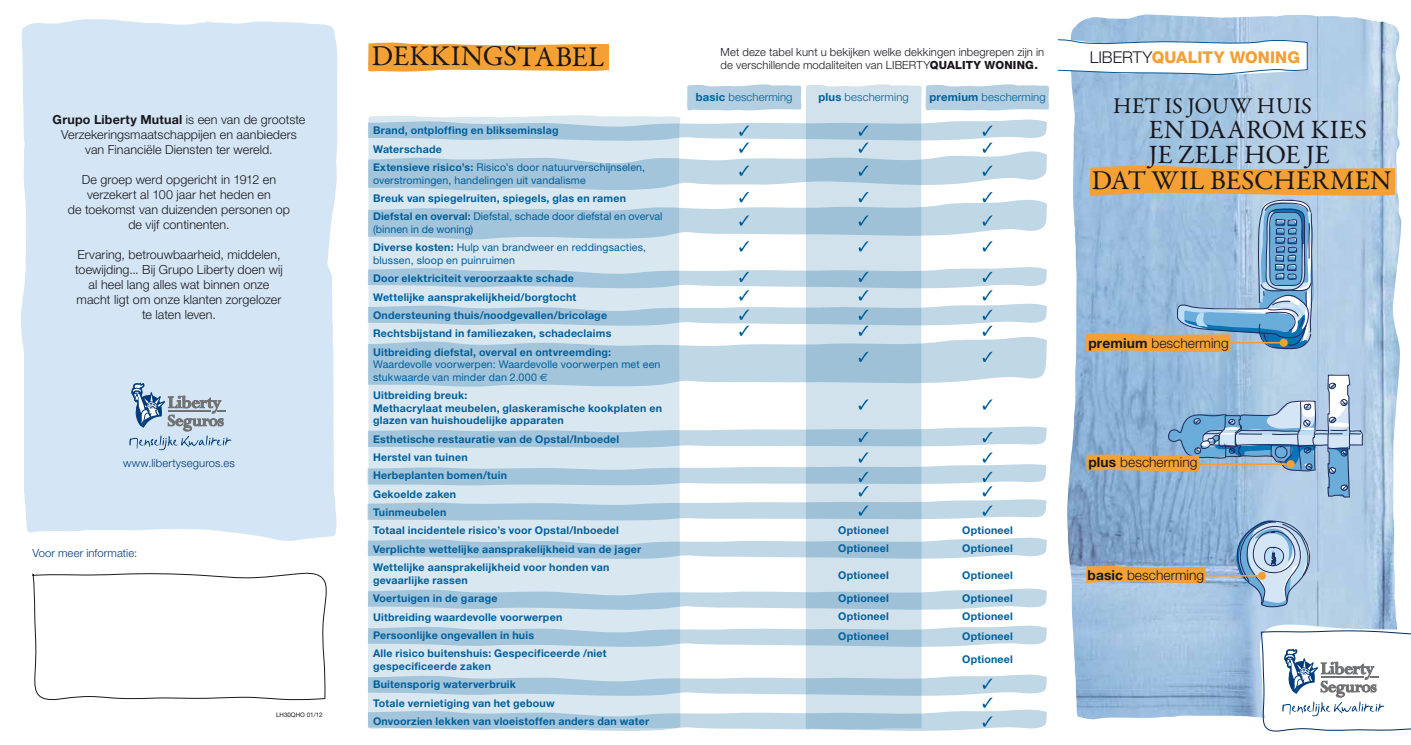
<style>
.page{position:relative;width:1411px;height:745px;background:#fff}
.page>*{position:absolute;margin:0;border:0;box-sizing:border-box;transform-origin:0 0}
.t1{font:28.75px "Garamond Premr Pro";letter-spacing:.005em;color:#1a171c}
.t2{font:27.25px "Garamond Premr Pro";letter-spacing:.01em;color:#1a171c}
.t3{font:26.5px/25px "Garamond Premr Pro";letter-spacing:.01em;color:#1a171c}
.t4{font:22.75px "Garamond Premr Pro";letter-spacing:.005em;color:#1a171c}
.t5{font:800 16.25px "Helvetica Neue";letter-spacing:.005em;color:#f4a034}
.t6{font:300 13.75px "Helvetica Neue";letter-spacing:.005em;color:#1a171c}
.t7{font:300 12.5px/15px "Helvetica Neue";letter-spacing:.005em;color:#1a171c;text-align:center}
.t8{font:300 11.25px/13.5px "Helvetica Neue";letter-spacing:.01em;color:#1a171c}
.t9{font:300 11.25px "Helvetica Neue";letter-spacing:.01em;color:#005f9b}
.t10{font:300 11.25px "Helvetica Neue";letter-spacing:.01em;color:#003b79}
.t11{font:700 10.62px/18.4px "Helvetica Neue";letter-spacing:.02em;color:#005f9b}
.t12{font:10.62px/18.4px "Helvetica Neue";letter-spacing:.01em;color:#005f9b}
.t13{font:6.25px "Helvetica Neue";color:#1a171c}
.s1{font-weight:700}
.s2{font-weight:400}
.s3{font-family:"Euro Sans"}
.s4{font-weight:800}
.s5{font-weight:300;color:#1a171c}
</style>
<div class="page">
<img style="left:1067px;top:15px;width:334px;height:705px">
<svg style="left:32px;top:572px;width:295px;height:129px"></svg>
<div style="left:21px;top:19px;width:316px;height:522px;background:#d4e6f5"></div>
<svg style="left:1085px;top:564px;width:120px;height:19px"></svg>
<svg style="left:1235px;top:510px;width:78px;height:99px"></svg>
<hr style="left:1182px;top:574px;width:76px;height:2px;background:#f4a034">
<svg style="left:1257px;top:571px;width:8px;height:8px"></svg>
<svg style="left:1086px;top:373px;width:277px;height:125px"></svg>
<hr style="left:1179px;top:463px;width:108px;height:1px;background:#f4a034">
<div style="left:1286px;top:460px;width:8px;height:8px;background:#f4a034;border-radius:50%"></div>
<svg style="left:1085px;top:164px;width:309px;height:189px"></svg>
<svg style="left:1058px;top:37px;width:249px;height:39px"></svg>
<svg style="left:687px;top:84px;width:114px;height:26px"></svg>
<div style="left:806px;top:84px;width:115px;height:590px;background:#d2e2ed"></div>
<div style="left:368px;top:115px;width:312px;height:559px;background:#d9e7f0"></div>
<svg style="left:925px;top:84px;width:123px;height:26px"></svg>
<svg style="left:368px;top:537px;width:678px;height:21px"></svg>
<svg style="left:368px;top:588px;width:678px;height:21px"></svg>
<svg style="left:368px;top:625px;width:678px;height:21px"></svg>
<svg style="left:368px;top:42px;width:241px;height:30px"></svg>
<svg style="left:858px;top:399px;width:10px;height:10px"></svg>
<svg style="left:368px;top:119px;width:678px;height:132px"></svg>
<svg style="left:368px;top:267px;width:678px;height:119px"></svg>
<svg style="left:982px;top:399px;width:10px;height:10px"></svg>
<svg style="left:367px;top:426px;width:679px;height:94px"></svg>
<svg style="left:368px;top:674px;width:678px;height:56px"></svg>
<svg style="left:129px;top:383px;width:102px;height:67px"></svg>
<svg style="left:1259px;top:624px;width:151px;height:108px"></svg>
<p class="t7" style="left:53px;top:112px;width:254px"><span class="s1">Grupo Liberty Mutual</span> is een van de grootste<br>Verzekeringsmaatschappijen en aanbieders van Financiële Diensten ter wereld.</p>
<p class="t7" style="left:68px;top:172px;width:224px">De groep werd opgericht in 1912 en verzekert al 100 jaar het heden en<br>de toekomst van duizenden personen op de vijf continenten.</p>
<p class="t7" style="left:75px;top:247px;width:209px">Ervaring, betrouwbaarheid, middelen, toewijding... Bij Grupo Liberty doen wij al heel lang alles wat binnen onze macht ligt om onze klanten zorgelozer te laten leven.</p>
<p class="t10" style="left:123px;top:456px;width:113px">www.libertyseguros.es</p>
<p class="t10" style="left:32px;top:545px;width:106px">Voor meer informatie:</p>
<p class="t13" style="left:276px;top:710px;width:48px">LH30QHO 01/12</p>
<h1 class="t1" style="left:372px;top:39px;width:234px">DEKKINGSTABEL</h1>
<p class="t11" style="left:373px;top:121px;width:273px">Brand, ontploffing en blikseminslag<br>Waterschade<br>Extensieve risico’s: <span class="s2">Risico’s door natuurverschijnselen,</span></p>
<p class="t12" style="left:373px;top:170px;width:214px">overstromingen, handelingen uit vandalisme</p>
<p class="t11" style="left:373px;top:188px;width:291px">Breuk van spiegelruiten, spiegels, glas en ramen<br>Diefstal en overval: <span class="s2">Diefstal, schade door diefstal en overval</span></p>
<p class="t12" style="left:373px;top:219px;width:274px">(binnen in de woning)<br><span class="s1">Diverse kosten:</span> Hulp van brandweer en reddingsacties,</p>
<p class="t12" style="left:373px;top:250px;width:143px">blussen, sloop en puinruimen</p>
<p class="t11" style="left:373px;top:269px;width:240px">Door elektriciteit veroorzaakte schade Wettelijke aansprakelijkheid/borgtocht Ondersteuning thuis/noodgevallen/bricolage Rechtsbijstand in familiezaken, schadeclaims Uitbreiding diefstal, overval en ontvreemding:</p>
<p class="t12" style="left:373px;top:358px;width:289px;line-height:12.5px">Waardevolle voorwerpen: Waardevolle voorwerpen met een stukwaarde van minder dan 2.000 <span class="s3">€</span></p>
<p class="t11" style="left:373px;top:388px;width:290px;line-height:12.5px">Uitbreiding breuk:<br>Methacrylaat meubelen, glaskeramische kookplaten en glazen van huishoudelijke apparaten</p>
<p class="t11" style="left:373px;top:429px;width:270px">Esthetische restauratie van de Opstal/Inboedel Herstel van tuinen<br>Herbeplanten bomen/tuin<br>Gekoelde zaken<br>Tuinmeubelen<br>Totaal incidentele risico’s voor Opstal/Inboedel Verplichte wettelijke aansprakelijkheid van de jager Wettelijke aansprakelijkheid voor honden van</p>
<p class="t11" style="left:373px;top:570px;width:235px">gevaarlijke rassen<br>Voertuigen in de garage<br>Uitbreiding waardevolle voorwerpen<br>Persoonlijke ongevallen in huis<br>Alle risico buitenshuis: Gespecificeerde /niet</p>
<p class="t11" style="left:373px;top:656px;width:278px">gespecificeerde zaken<br>Buitensporig waterverbruik<br>Totale vernietiging van het gebouw<br>Onvoorzien lekken van vloeistoffen anders dan water</p>
<p class="t8" style="left:720px;top:44px;width:325px">Met deze tabel kunt u bekijken welke dekkingen inbegrepen zijn in de verschillende modaliteiten van LIBERTY<span class="s4">QUALITY WONING.</span></p>
<p class="t9" style="left:695px;top:90px;width:98px"><span class="s1">basic</span> bescherming</p>
<p class="t9" style="left:818px;top:90px;width:92px"><span class="s1">plus</span> bescherming</p>
<p class="t9" style="left:929px;top:90px;width:118px"><span class="s1">premium</span> bescherming</p>
<p class="t11" style="left:838px;top:519px;width:52px;line-height:18.8px">Optioneel<br>Optioneel</p>
<p class="t11" style="left:838px;top:563px;width:52px;line-height:22.9px">Optioneel<br>Optioneel</p>
<p class="t11" style="left:838px;top:606px;width:52px;line-height:19.9px">Optioneel<br>Optioneel</p>
<p class="t11" style="left:962px;top:519px;width:52px;line-height:18.8px">Optioneel<br>Optioneel</p>
<p class="t11" style="left:962px;top:563px;width:52px;line-height:22.9px">Optioneel<br>Optioneel</p>
<p class="t11" style="left:962px;top:606px;width:52px;line-height:19.9px">Optioneel<br>Optioneel</p>
<p class="t11" style="left:962px;top:649px;width:52px">Optioneel</p>
<h3 class="t5" style="left:1089px;top:47px;width:212px"><span class="s5">LIBERTY</span>QUALITY WONING</h3>
<h3 class="t4" style="left:1113px;top:92px;width:200px">HET IS JOUW HUIS</h3>
<h3 class="t3" style="left:1148px;top:117px;width:220px">EN DAAROM KIES<br>JE ZELF HOE JE</h3>
<h2 class="t2" style="left:1091px;top:164px;width:301px">DAT WIL BESCHERMEN</h2>
<p class="t6" style="left:1088px;top:334px;width:142px"><span class="s1">premium</span> bescherming</p>
<p class="t6" style="left:1088px;top:453px;width:110px"><span class="s1">plus</span> bescherming</p>
<p class="t6" style="left:1087px;top:566px;width:118px"><span class="s1">basic</span> bescherming</p>
</div>
